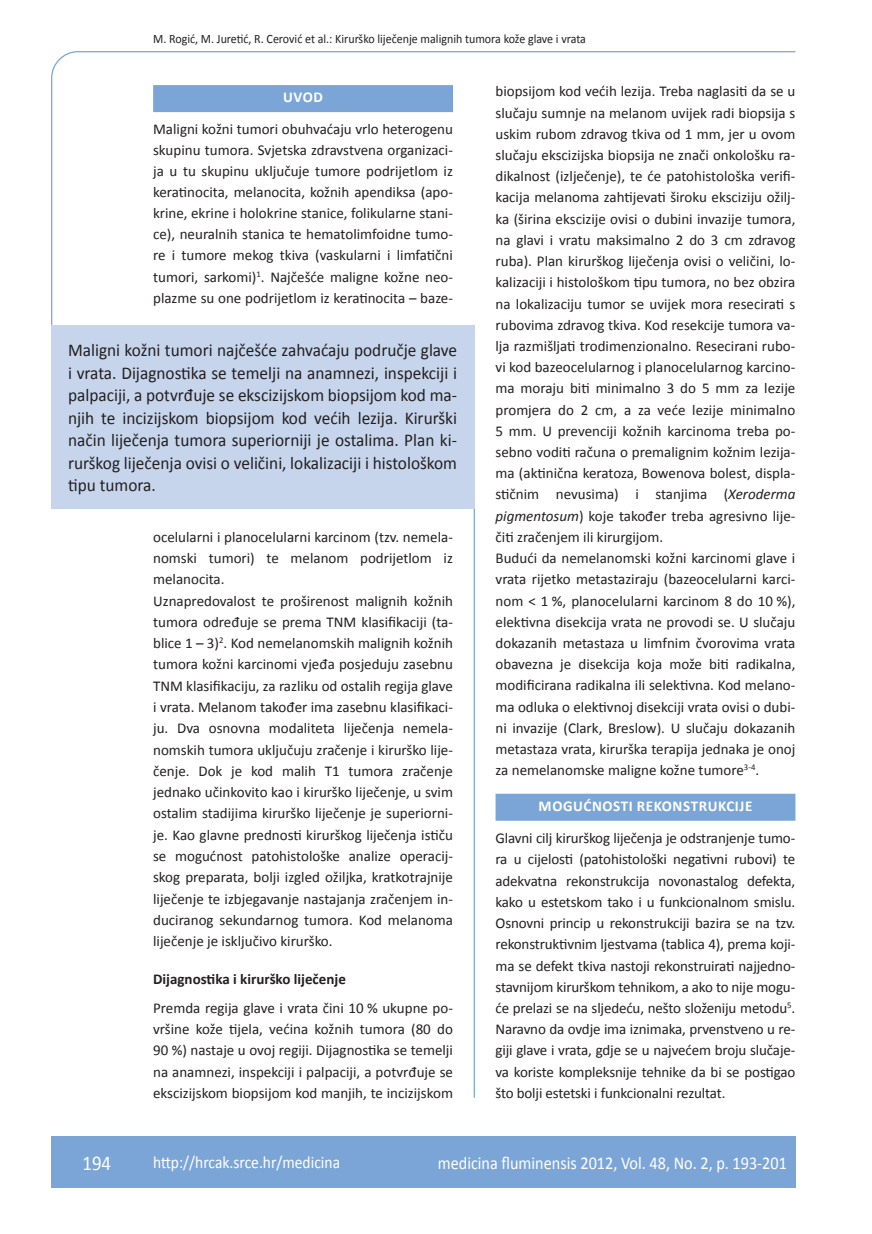
<style>
.page{position:relative;width:872px;height:1234px;background:#fff}
.page>*{position:absolute;margin:0;border:0;box-sizing:border-box;transform-origin:0 0}
.t1{font:21px "Calibri";color:#fff;scale:.9 1}
.anterfile{font:18px/22.5px "Calibri";color:#231f20;text-align:justify;scale:.96 1}
.t2{font:18px "Calibri";color:#fff;scale:.9 1}
.t3{font:17.25px "Calibri";color:#fff;scale:.9 1}
.osnovni_tekst{font:15px/21.1px "Calibri";color:#231f20;text-align:justify}
.podnaslov{font:700 15px "Calibri";color:#231f20}
.naslov_ruler{font:700 15px "Calibri";letter-spacing:.04em;color:#fff}
.glava{font:12.75px "Calibri";color:#231f20;scale:.94 1}
.s1{font-style:italic}
</style>
<div class="page">
<svg style="left:51px;top:51px;width:745px;height:274px"></svg>
<hr style="left:473px;top:325px;width:2px;height:772px;background:#7ca5d7">
<div style="left:51px;top:1135px;width:744px;height:51px;background:#7ca5d7"></div>
<div style="left:153px;top:85px;width:300px;height:27px;background:#7ca5d7"></div>
<div style="left:495px;top:793px;width:300px;height:27px;background:#7ca5d7"></div>
<div style="left:51px;top:325px;width:423px;height:184px;background:#c6d5ec"></div>
<p class="glava" style="left:153px;top:30px;width:462px">M. Rogić, M. Juretić, R. Cerović et al.: Kirurško liječenje malignih tumora kože glave i vrata</p>
<p class="naslov_ruler" style="left:283px;top:88px;width:41px">UVOD</p>
<p class="osnovni_tekst" style="left:153px;top:118px;width:301px">Maligni kožni tumori obuhvaćaju vrlo heterogenu skupinu tumora. Svjetska zdravstvena organizaci&shy;ja u tu skupinu uključuje tumore podrijetlom iz keratinocita, melanocita, kožnih apendiksa (apo&shy;krine, ekrine i holokrine stanice, folikularne stani&shy;ce), neuralnih stanica te hematolimfoidne tumo&shy;re i tumore mekog tkiva (vaskularni i limfatični tumori, sarkomi)<sup>1</sup>. Najčešće maligne kožne neo&shy;plazme su one podrijetlom iz keratinocita – baze-</p>
<p class="anterfile" style="left:68px;top:338px;width:407px">Maligni kožni tumori najčešće zahvaćaju područje glave i vrata. Dijagnostika se temelji na anamnezi, inspekciji i palpaciji, a potvrđuje se ekscizijskom biopsijom kod ma&shy;njih te incizijskom biopsijom kod većih lezija. Kirurški način liječenja tumora superiorniji je ostalima. Plan ki&shy;rurškog liječenja ovisi o veličini, lokalizaciji i histološkom tipu tumora.</p>
<p class="osnovni_tekst" style="left:153px;top:525px;width:301px">ocelularni i planocelularni karcinom (tzv. nemela&shy;nomski tumori) te melanom podrijetlom iz melanocita.</p>
<p class="osnovni_tekst" style="left:153px;top:589px;width:301px">Uznapredovalost te proširenost malignih kožnih tumora određuje se prema TNM klasifikaciji (ta&shy;blice 1 – 3)<sup>2</sup>. Kod nemelanomskih malignih kožnih tumora kožni karcinomi vjeđa posjeduju zasebnu TNM klasifikaciju, za razliku od ostalih regija glave i vrata. Melanom također ima zasebnu klasifikaci&shy;ju. Dva osnovna modaliteta liječenja nemela&shy;nomskih tumora uključuju zračenje i kirurško lije&shy;čenje. Dok je kod malih T1 tumora zračenje jednako učinkovito kao i kirurško liječenje, u svim ostalim stadijima kirurško liječenje je superiorni&shy;je. Kao glavne prednosti kirurškog liječenja ističu se mogućnost patohistološke analize operacij&shy;skog preparata, bolji izgled ožiljka, kratkotrajnije liječenje te izbjegavanje nastajanja zračenjem in&shy;duciranog sekundarnog tumora. Kod melanoma liječenje je isključivo kirurško.</p>
<p class="podnaslov" style="left:153px;top:969px;width:194px">Dijagnostika i kirurško liječenje</p>
<p class="osnovni_tekst" style="left:153px;top:996px;width:301px">Premda regija glave i vrata čini 10 % ukupne po&shy;vršine kože tijela, većina kožnih tumora (80 do 90 %) nastaje u ovoj regiji. Dijagnostika se temelji na anamnezi, inspekciji i palpaciji, a potvrđuje se ekscizijskom biopsijom kod manjih, te incizijskom</p>
<p class="osnovni_tekst" style="left:495px;top:80px;width:301px">biopsijom kod većih lezija. Treba naglasiti da se u slučaju sumnje na melanom uvijek radi biopsija s uskim rubom zdravog tkiva od 1 mm, jer u ovom slučaju ekscizijska biopsija ne znači onkološku ra&shy;dikalnost (izlječenje), te će patohistološka verifi&shy;kacija melanoma zahtijevati široku eksciziju ožilj&shy;ka (širina ekscizije ovisi o dubini invazije tumora, na glavi i vratu maksimalno 2 do 3 cm zdravog ruba). Plan kirurškog liječenja ovisi o veličini, lo&shy;kalizaciji i histološkom tipu tumora, no bez obzira na lokalizaciju tumor se uvijek mora resecirati s rubovima zdravog tkiva. Kod resekcije tumora va&shy;lja razmišljati trodimenzionalno. Resecirani rubo&shy;vi kod bazeocelularnog i planocelularnog karcino&shy;ma moraju biti minimalno 3 do 5 mm za lezije promjera do 2 cm, a za veće lezije minimalno 5 mm. U prevenciji kožnih karcinoma treba po&shy;sebno voditi računa o premalignim kožnim lezija&shy;ma (aktinična keratoza, Bowenova bolest, displa&shy;stičnim nevusima) i stanjima (<span class="s1">Xeroderma pigmentosum</span>) koje također treba agresivno lije&shy;čiti zračenjem ili kirurgijom.</p>
<p class="osnovni_tekst" style="left:495px;top:546px;width:301px">Budući da nemelanomski kožni karcinomi glave i vrata rijetko metastaziraju (bazeocelularni karci&shy;nom &lt; 1 %, planocelularni karcinom 8 do 10 %), elektivna disekcija vrata ne provodi se. U slučaju dokazanih metastaza u limfnim čvorovima vrata obavezna je disekcija koja može biti radikalna, modificirana radikalna ili selektivna. Kod melano&shy;ma odluka o elektivnoj disekciji vrata ovisi o dubi&shy;ni invazije (Clark, Breslow). U slučaju dokazanih metastaza vrata, kirurška terapija jednaka je onoj za nemelanomske maligne kožne tumore<sup>3-4</sup>.</p>
<p class="naslov_ruler" style="left:538px;top:796px;width:215px">MOGUĆNOSTI REKONSTRUKCIJE</p>
<p class="osnovni_tekst" style="left:495px;top:826px;width:301px">Glavni cilj kirurškog liječenja je odstranjenje tumo&shy;ra u cijelosti (patohistološki negativni rubovi) te adekvatna rekonstrukcija novonastalog defekta, kako u estetskom tako i u funkcionalnom smislu.<br>Osnovni princip u rekonstrukciji bazira se na tzv. rekonstruktivnim ljestvama (tablica 4), prema koji&shy;ma se defekt tkiva nastoji rekonstruirati najjedno&shy;stavnijom kirurškom tehnikom, a ako to nije mogu&shy;će prelazi se na sljedeću, nešto složeniju metodu<sup>5</sup>.<br>Naravno da ovdje ima iznimaka, prvenstveno u re&shy;giji glave i vrata, gdje se u najvećem broju slučaje&shy;va koriste kompleksnije tehnike da bi se postigao što bolji estetski i funkcionalni rezultat.</p>
<p class="t1" style="left:82px;top:1149px;width:33px">194</p>
<p class="t3" style="left:153px;top:1150px;width:209px">http://hrcak.srce.hr/medicina</p>
<p class="t2" style="left:438px;top:1151px;width:389px">medicina fluminensis 2012, Vol. 48, No. 2, p. 193-201</p>
</div>
